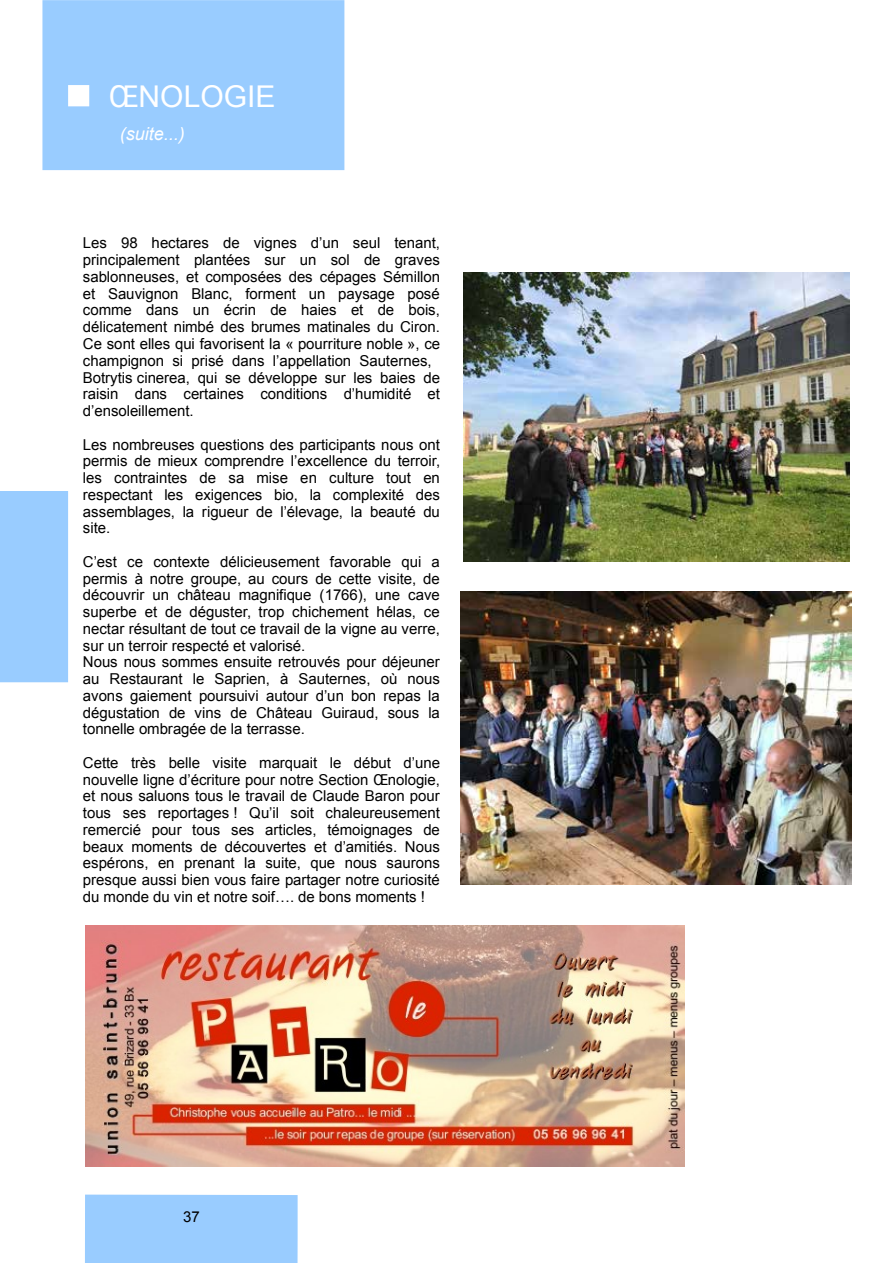
<style>
.page{position:relative;width:893px;height:1263px;background:#fff}
.page>*{position:absolute;margin:0;border:0;box-sizing:border-box;transform-origin:0 0}
.t1{font:30px "Arial";color:#fff}
.t2{font:italic 18px "Arial";color:#fff}
.t3{font:15px/16.8px "Arial";letter-spacing:-.005em;color:#000}
</style>
<div class="page">
<div style="left:85px;top:1194px;width:213px;height:69px;background:#9cf"></div>
<div style="left:42px;top:0;width:302px;height:170px;background:#9cf"></div>
<svg style="left:68px;top:85px;width:21px;height:21px"></svg>
<div style="left:0;top:491px;width:68px;height:191px;background:#9cf"></div>
<img style="left:464px;top:272px;width:386px;height:290px">
<img style="left:461px;top:591px;width:391px;height:293px">
<img style="left:85px;top:925px;width:600px;height:241px">
<h1 class="t1" style="left:88px;top:79px;width:105px">DANSE</h1>
<p class="t2" style="left:97px;top:127px;width:67px">(suite...)</p>
<h1 class="t1" style="left:108px;top:80px;width:168px">ŒNOLOGIE</h1>
<h1 class="t1" style="left:110px;top:101px;width:105px">DANSE</h1>
<p class="t2" style="left:120px;top:127px;width:67px">(suite...)</p>
<p class="t3" style="left:83px;top:235px;width:359px">Les 98 hectares de vignes d’un seul tenant, principalement plantées sur un sol de graves sablonneuses, et composées des cépages Sémillon et Sauvignon Blanc, forment un paysage posé comme dans un écrin de haies et de bois, délicatement nimbé des brumes matinales du Ciron.<br>Ce sont elles qui favorisent la « pourriture noble », ce champignon si prisé dans l’appellation Sauternes, Botrytis cinerea, qui se développe sur les baies de raisin dans certaines conditions d’humidité et d’ensoleillement.</p>
<p class="t3" style="left:83px;top:436px;width:359px;text-align:justify">Les nombreuses questions des participants nous ont permis de mieux comprendre l’excellence du terroir, les contraintes de sa mise en culture tout en respectant les exigences bio, la complexité des assemblages, la rigueur de l’élevage, la beauté du site.</p>
<p class="t3" style="left:83px;top:553px;width:358px">C’est ce contexte délicieusement favorable qui a permis à notre groupe, au cours de cette visite, de découvrir un château magnifique (1766), une cave superbe et de déguster, trop chichement hélas, ce nectar résultant de tout ce travail de la vigne au verre, sur un terroir respecté et valorisé.<br>Nous nous sommes ensuite retrouvés pour déjeuner au Restaurant le Saprien, à Sauternes, où nous avons gaiement poursuivi autour d’un bon repas la dégustation de vins de Château Guiraud, sous la tonnelle ombragée de la terrasse.</p>
<p class="t3" style="left:83px;top:754px;width:359px;text-align:justify">Cette très belle visite marquait le début d’une nouvelle ligne d’écriture pour notre Section Œnologie, et nous saluons tous le travail de Claude Baron pour tous ses reportages ! Qu’il soit chaleureusement remercié pour tous ses articles, témoignages de beaux moments de découvertes et d’amitiés. Nous espérons, en prenant la suite, que nous saurons presque aussi bien vous faire partager notre curiosité du monde du vin et notre soif…. de bons moments !</p>
<p class="t3" style="left:183px;top:1209px;width:18px">37</p>
</div>
